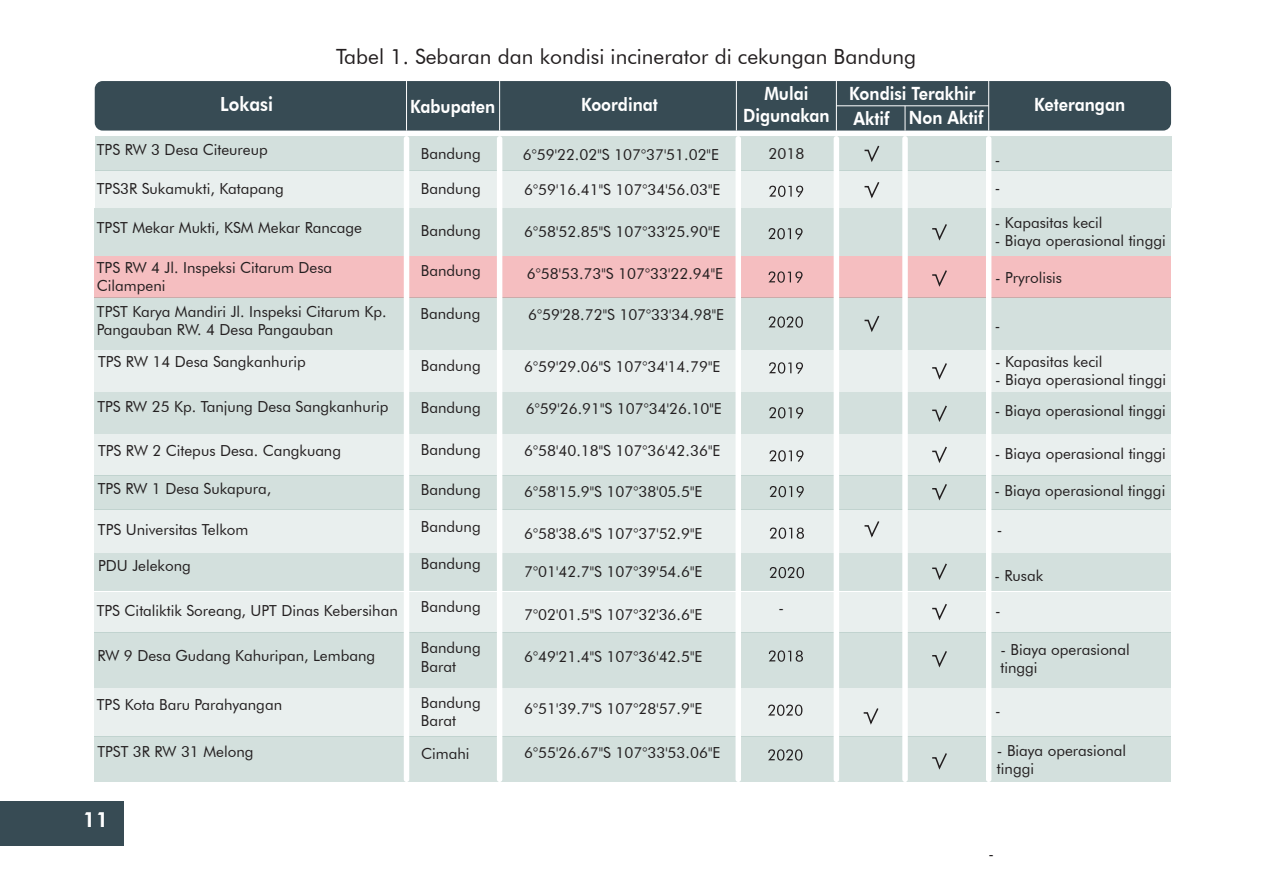
<style>
.page{position:relative;width:1263px;height:893px;background:#fff}
.page>*{position:absolute;margin:0;border:0;box-sizing:border-box;transform-origin:0 0}
.t1{font:21px "Futura BT";color:#231f20}
.t2{font:800 21px "Futura BT";color:#fff}
.t3{font:800 19.5px "Futura BT";color:#fff;scale:.9 1}
.t4{font:800 18.3px/21.9px "Futura BT";color:#fff;text-align:center;scale:.9 1}
.t5{font:15.15px/18.3px "Futura BT";color:#231f20}
.t6{font:15px "Futura BT";color:#231f20}
</style>
<div class="page">
<div style="left:0;top:802px;width:123px;height:44px;background:#374b54"></div>
<div style="left:95px;top:81px;width:1076px;height:50px;background:#374b54;border-radius:8px"></div>
<div style="left:95px;top:136px;width:1076px;height:34px;background:#d3e0dd"></div>
<div style="left:95px;top:171px;width:1076px;height:37px;background:#e9efee"></div>
<div style="left:95px;top:208px;width:1076px;height:48px;background:#d3e0dd"></div>
<div style="left:95px;top:256px;width:1076px;height:41px;background:#f5bec0"></div>
<div style="left:95px;top:297px;width:1076px;height:53px;background:#d3e0dd"></div>
<div style="left:95px;top:350px;width:1076px;height:42px;background:#e9efee"></div>
<div style="left:95px;top:392px;width:1076px;height:42px;background:#d3e0dd"></div>
<div style="left:95px;top:434px;width:1076px;height:42px;background:#e9efee"></div>
<div style="left:95px;top:475px;width:1076px;height:35px;background:#d3e0dd"></div>
<div style="left:95px;top:510px;width:1076px;height:43px;background:#e9efee"></div>
<div style="left:95px;top:553px;width:1076px;height:38px;background:#d3e0dd"></div>
<div style="left:95px;top:632px;width:1076px;height:55px;background:#d3e0dd"></div>
<div style="left:95px;top:737px;width:1076px;height:45px;background:#d3e0dd"></div>
<div style="left:95px;top:592px;width:1076px;height:40px;background:#e9efee"></div>
<div style="left:95px;top:688px;width:1076px;height:49px;background:#e9efee"></div>
<div style="left:404px;top:136px;width:5px;height:646px;background:#fff;border-radius:3px"></div>
<div style="left:497px;top:136px;width:5px;height:646px;background:#fff;border-radius:3px"></div>
<div style="left:735px;top:136px;width:6px;height:646px;background:#fff;border-radius:3px"></div>
<div style="left:834px;top:136px;width:5px;height:646px;background:#fff;border-radius:3px"></div>
<div style="left:902px;top:136px;width:6px;height:646px;background:#fff;border-radius:3px"></div>
<div style="left:986px;top:136px;width:5px;height:646px;background:#fff;border-radius:3px"></div>
<svg style="left:932px;top:753px;width:15px;height:17px"></svg>
<svg style="left:863px;top:708px;width:16px;height:17px"></svg>
<svg style="left:864px;top:521px;width:16px;height:17px"></svg>
<svg style="left:864px;top:315px;width:16px;height:17px"></svg>
<svg style="left:864px;top:182px;width:16px;height:17px"></svg>
<svg style="left:864px;top:145px;width:16px;height:17px"></svg>
<svg style="left:932px;top:651px;width:15px;height:17px"></svg>
<svg style="left:932px;top:604px;width:15px;height:17px"></svg>
<svg style="left:932px;top:563px;width:15px;height:17px"></svg>
<svg style="left:932px;top:484px;width:15px;height:17px"></svg>
<svg style="left:932px;top:446px;width:15px;height:17px"></svg>
<svg style="left:932px;top:405px;width:15px;height:17px"></svg>
<svg style="left:932px;top:363px;width:15px;height:17px"></svg>
<svg style="left:932px;top:270px;width:15px;height:17px"></svg>
<svg style="left:932px;top:224px;width:15px;height:17px"></svg>
<svg style="left:769px;top:186px;width:34px;height:11px"></svg>
<svg style="left:768px;top:228px;width:34px;height:12px"></svg>
<svg style="left:768px;top:271px;width:34px;height:12px"></svg>
<svg style="left:769px;top:316px;width:34px;height:12px"></svg>
<svg style="left:769px;top:362px;width:34px;height:12px"></svg>
<svg style="left:769px;top:407px;width:34px;height:12px"></svg>
<svg style="left:769px;top:450px;width:34px;height:12px"></svg>
<svg style="left:770px;top:486px;width:34px;height:12px"></svg>
<svg style="left:770px;top:528px;width:34px;height:11px"></svg>
<svg style="left:770px;top:567px;width:34px;height:11px"></svg>
<svg style="left:769px;top:650px;width:34px;height:12px"></svg>
<svg style="left:768px;top:749px;width:34px;height:12px"></svg>
<svg style="left:768px;top:705px;width:34px;height:11px"></svg>
<hr style="left:499px;top:81px;width:1px;height:50px;background:#fff">
<hr style="left:406px;top:81px;width:1px;height:50px;background:#fff">
<hr style="left:736px;top:81px;width:1px;height:50px;background:#fff">
<hr style="left:836px;top:81px;width:1px;height:50px;background:#fff">
<svg style="left:905px;top:106px;width:1px;height:25px"></svg>
<hr style="left:988px;top:81px;width:1px;height:50px;background:#fff">
<hr style="left:836px;top:105px;width:153px;height:1px;background:#fff">
<h1 class="t1" style="left:336px;top:44px;width:582px">Tabel 1. Sebaran dan kondisi incinerator di cekungan Bandung</h1>
<p class="t3" style="left:220px;top:92px;width:60px">Lokasi</p>
<p class="t4" style="left:410px;top:95px;width:96px">Kabupaten</p>
<p class="t4" style="left:581px;top:94px;width:87px">Koordinat</p>
<p class="t4" style="left:743px;top:83px;width:98px">Mulai<br>Digunakan</p>
<p class="t4" style="left:849px;top:83px;width:142px">Kondisi Terakhir</p>
<p class="t4" style="left:853px;top:107px;width:146px">Aktif Non Aktif</p>
<p class="t5" style="left:97px;top:141px;width:172px">TPS RW 3 Desa Citeureup</p>
<p class="t5" style="left:421px;top:144px;width:61px">Bandung</p>
<p class="t5" style="left:768px;top:144px;width:37px">2018</p>
<p class="t5" style="left:421px;top:179px;width:61px">Bandung</p>
<p class="t5" style="left:421px;top:221px;width:61px">Bandung</p>
<p class="t5" style="left:421px;top:261px;width:61px">Bandung</p>
<p class="t5" style="left:420px;top:304px;width:61px">Bandung</p>
<p class="t5" style="left:421px;top:357px;width:61px">Bandung</p>
<p class="t5" style="left:421px;top:398px;width:61px">Bandung</p>
<p class="t5" style="left:421px;top:441px;width:61px">Bandung</p>
<p class="t5" style="left:421px;top:480px;width:61px">Bandung</p>
<p class="t5" style="left:421px;top:517px;width:61px">Bandung</p>
<p class="t5" style="left:421px;top:555px;width:61px">Bandung</p>
<p class="t5" style="left:421px;top:597px;width:61px">Bandung</p>
<p class="t5" style="left:421px;top:639px;width:61px">Bandung<br>Barat</p>
<p class="t5" style="left:421px;top:693px;width:61px">Bandung<br>Barat</p>
<p class="t5" style="left:421px;top:744px;width:50px">Cimahi</p>
<p class="t5" style="left:523px;top:145px;width:198px">6°59'22.02"S 107°37'51.02"E</p>
<p class="t5" style="left:97px;top:179px;width:188px">TPS3R Sukamukti, Katapang</p>
<p class="t5" style="left:97px;top:219px;width:266px">TPST Mekar Mukti, KSM Mekar Rancage</p>
<p class="t5" style="left:97px;top:258px;width:237px">TPS RW 4 Jl. Inspeksi Citarum Desa<br>Cilampeni</p>
<p class="t5" style="left:97px;top:302px;width:291px">TPST Karya Mandiri Jl. Inspeksi Citarum Kp.<br>Pangauban RW. 4 Desa Pangauban</p>
<p class="t5" style="left:98px;top:353px;width:209px">TPS RW 14 Desa Sangkanhurip</p>
<p class="t5" style="left:97px;top:398px;width:292px">TPS RW 25 Kp. Tanjung Desa Sangkanhurip</p>
<p class="t5" style="left:98px;top:442px;width:244px">TPS RW 2 Citepus Desa. Cangkuang</p>
<p class="t5" style="left:98px;top:480px;width:175px">TPS RW 1 Desa Sukapura,</p>
<p class="t5" style="left:98px;top:521px;width:152px">TPS Universitas Telkom</p>
<p class="t5" style="left:98px;top:556px;width:94px">PDU Jelekong</p>
<p class="t5" style="left:97px;top:601px;width:302px">TPS Citaliktik Soreang, UPT Dinas Kebersihan</p>
<p class="t5" style="left:97px;top:646px;width:279px">RW 9 Desa Gudang Kahuripan, Lembang</p>
<p class="t5" style="left:97px;top:695px;width:187px">TPS Kota Baru Parahyangan</p>
<p class="t5" style="left:97px;top:742px;width:158px">TPST 3R RW 31 Melong</p>
<p class="t5" style="left:524px;top:180px;width:198px">6°59'16.41"S 107°34'56.03"E</p>
<p class="t5" style="left:524px;top:222px;width:198px">6°58'52.85"S 107°33'25.90"E</p>
<p class="t5" style="left:527px;top:264px;width:198px">6°58'53.73"S 107°33'22.94"E</p>
<p class="t5" style="left:528px;top:305px;width:198px">6°59'28.72"S 107°33'34.98"E</p>
<p class="t5" style="left:524px;top:357px;width:198px">6°59'29.06"S 107°34'14.79"E</p>
<p class="t5" style="left:526px;top:400px;width:198px">6°59'26.91"S 107°34'26.10"E</p>
<p class="t5" style="left:524px;top:441px;width:198px">6°58'40.18"S 107°36'42.36"E</p>
<p class="t5" style="left:524px;top:482px;width:180px">6°58'15.9"S 107°38'05.5"E</p>
<p class="t5" style="left:524px;top:525px;width:180px">6°58'38.6"S 107°37'52.9"E</p>
<p class="t5" style="left:524px;top:562px;width:180px">7°01'42.7"S 107°39'54.6"E</p>
<p class="t5" style="left:524px;top:606px;width:180px">7°02'01.5"S 107°32'36.6"E</p>
<p class="t5" style="left:524px;top:647px;width:180px">6°49'21.4"S 107°36'42.5"E</p>
<p class="t5" style="left:524px;top:699px;width:180px">6°51'39.7"S 107°28'57.9"E</p>
<p class="t5" style="left:524px;top:743px;width:198px">6°55'26.67"S 107°33'53.06"E</p>
<p class="t5" style="left:779px;top:599px;width:7px">-</p>
<p class="t5" style="left:995px;top:151px;width:7px">-</p>
<p class="t5" style="left:995px;top:178px;width:7px">-</p>
<p class="t4" style="left:1034px;top:94px;width:103px">Keterangan</p>
<p class="t5" style="left:995px;top:213px;width:109px">- Kapasitas kecil</p>
<p class="t5" style="left:995px;top:231px;width:172px">- Biaya operasional tinggi</p>
<p class="t5" style="left:995px;top:268px;width:68px">- Pryrolisis</p>
<p class="t5" style="left:995px;top:316px;width:7px">-</p>
<p class="t5" style="left:995px;top:352px;width:109px">- Kapasitas kecil</p>
<p class="t5" style="left:995px;top:370px;width:172px">- Biaya operasional tinggi</p>
<p class="t5" style="left:995px;top:401px;width:172px">- Biaya operasional tinggi</p>
<p class="t5" style="left:995px;top:444px;width:172px">- Biaya operasional tinggi</p>
<p class="t5" style="left:994px;top:481px;width:172px">- Biaya operasional tinggi</p>
<p class="t5" style="left:997px;top:520px;width:7px">-</p>
<p class="t5" style="left:994px;top:566px;width:50px">- Rusak</p>
<p class="t5" style="left:995px;top:601px;width:7px">-</p>
<p class="t5" style="left:1000px;top:640px;width:131px">- Biaya operasional tinggi</p>
<p class="t5" style="left:995px;top:701px;width:7px">-</p>
<p class="t5" style="left:997px;top:741px;width:131px">- Biaya operasional tinggi</p>
<h1 class="t2" style="left:83px;top:807px;width:27px">11</h1>
<p class="t6" style="left:988px;top:844px;width:7px">-</p>
</div>
